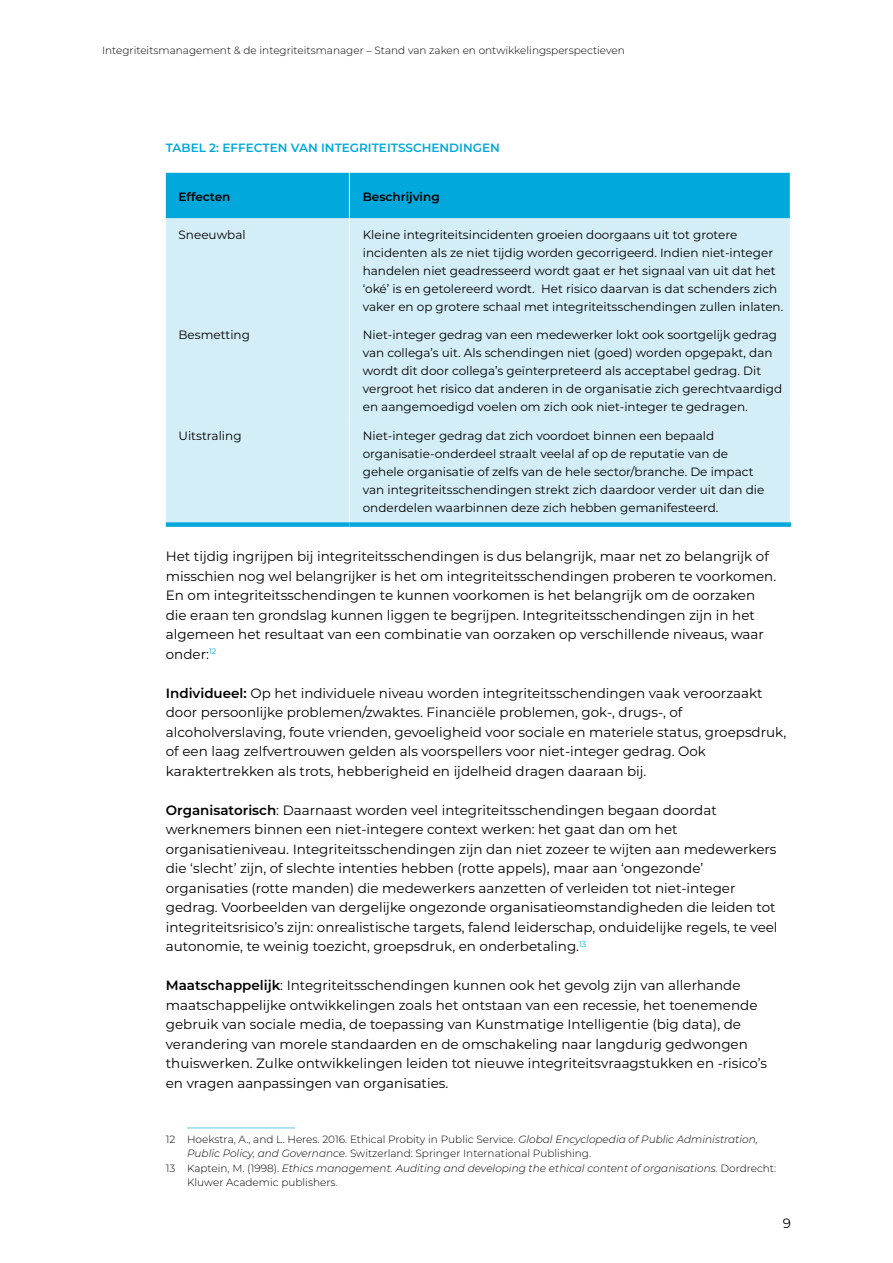
<style>
.page{position:relative;width:893px;height:1263px;background:#fff}
.page>*{position:absolute;margin:0;border:0;box-sizing:border-box;transform-origin:0 0}
.broodtekst{font:13.5px/19.5px "Montserrat";color:#000}
.tabel_brood{font:12px/18px "Montserrat";color:#000}
.tabelkopje{font:600 12px "Montserrat";color:#00a8dc}
.tabel_kopje_bold{font:600 12px "Montserrat";color:#000}
.voetnoot{font:300 10.5px/14.7px "Montserrat";color:#000}
.voetnoot-2{font:italic 300 10.5px/14.7px "Montserrat";color:#000}
.s1{font-weight:600}
.s2{font-style:italic}
.s3{font-style:normal}
</style>
<div class="page">
<div style="left:166px;top:173px;width:624px;height:45px;background:#00a8dc"></div>
<div style="left:166px;top:218px;width:624px;height:304px;background:#d4eef8"></div>
<hr style="left:349px;top:173px;width:1px;height:45px;background:#fff">
<hr style="left:349px;top:218px;width:1px;height:101px;background:#fff">
<hr style="left:349px;top:319px;width:1px;height:101px;background:#fff">
<hr style="left:349px;top:420px;width:1px;height:102px;background:#fff">
<div style="left:166px;top:522px;width:183px;height:5px;background:#00a8dc"></div>
<div style="left:349px;top:522px;width:442px;height:5px;background:#00a8dc"></div>
<hr style="left:187px;top:1127px;width:108px;height:1px;background:#67c6e8">
<p class="voetnoot" style="left:102px;top:43px;width:524px">Integriteitsmanagement &amp; de integriteitsmanager – Stand van zaken en ontwikkelingsperspectieven</p>
<p class="tabelkopje" style="left:166px;top:139px;width:335px">TABEL 2: EFFECTEN VAN INTEGRITEITSSCHENDINGEN</p>
<p class="tabel_kopje_bold" style="left:179px;top:189px;width:53px">Effecten</p>
<p class="tabel_kopje_bold" style="left:363px;top:189px;width:78px">Beschrijving</p>
<p class="tabel_brood" style="left:179px;top:225px;width:69px">Sneeuwbal</p>
<p class="tabel_brood" style="left:363px;top:225px;width:422px">Kleine integriteitsincidenten groeien doorgaans uit tot grotere incidenten als ze niet tijdig worden gecorrigeerd. Indien niet-integer handelen niet geadresseerd wordt gaat er het signaal van uit dat het ‘oké’ is en getolereerd wordt. Het risico daarvan is dat schenders zich vaker en op grotere schaal met integriteitsschendingen zullen inlaten.</p>
<p class="tabel_brood" style="left:179px;top:325px;width:73px">Besmetting</p>
<p class="tabel_brood" style="left:363px;top:325px;width:421px">Niet-integer gedrag van een medewerker lokt ook soortgelijk gedrag van collega’s uit. Als schendingen niet (goed) worden opgepakt, dan wordt dit door collega’s geïnterpreteerd als acceptabel gedrag. Dit vergroot het risico dat anderen in de organisatie zich gerechtvaardigd en aangemoedigd voelen om zich ook niet-integer te gedragen.</p>
<p class="tabel_brood" style="left:179px;top:426px;width:64px">Uitstraling</p>
<p class="tabel_brood" style="left:363px;top:426px;width:403px">Niet-integer gedrag dat zich voordoet binnen een bepaald organisatie-onderdeel straalt veelal af op de reputatie van de gehele organisatie of zelfs van de hele sector/branche. De impact van integriteitsschendingen strekt zich daardoor verder uit dan die onderdelen waarbinnen deze zich hebben gemanifesteerd.</p>
<p class="broodtekst" style="left:166px;top:546px;width:612px">Het tijdig ingrijpen bij integriteitsschendingen is dus belangrijk, maar net zo belangrijk of misschien nog wel belangrijker is het om integriteitsschendingen proberen te voorkomen.<br>En om integriteitsschendingen te kunnen voorkomen is het belangrijk om de oorzaken die eraan ten grondslag kunnen liggen te begrijpen. Integriteitsschendingen zijn in het algemeen het resultaat van een combinatie van oorzaken op verschillende niveaus, waar onder:<sup>12</sup></p>
<p class="broodtekst" style="left:166px;top:682px;width:622px"><span class="s1">Individueel:</span> Op het individuele niveau worden integriteitsschendingen vaak veroorzaakt door persoonlijke problemen/zwaktes. Financiële problemen, gok-, drugs-, of alcoholverslaving, foute vrienden, gevoeligheid voor sociale en materiele status, groepsdruk, of een laag zelfvertrouwen gelden als voorspellers voor niet-integer gedrag. Ook karaktertrekken als trots, hebberigheid en ijdelheid dragen daaraan bij.</p>
<p class="broodtekst" style="left:166px;top:799px;width:613px"><span class="s1">Organisatorisch</span>: Daarnaast worden veel integriteitsschendingen begaan doordat werknemers binnen een niet-integere context werken: het gaat dan om het organisatieniveau. Integriteitsschendingen zijn dan niet zozeer te wijten aan medewerkers die ‘slecht’ zijn, of slechte intenties hebben (rotte appels), maar aan ‘ongezonde’ organisaties (rotte manden) die medewerkers aanzetten of verleiden tot niet-integer gedrag. Voorbeelden van dergelijke ongezonde organisatieomstandigheden die leiden tot integriteitsrisico’s zijn: onrealistische targets, falend leiderschap, onduidelijke regels, te veel autonomie, te weinig toezicht, groepsdruk, en onderbetaling.<sup>13</sup></p>
<p class="broodtekst" style="left:166px;top:975px;width:603px"><span class="s1">Maatschappelijk</span>: Integriteitsschendingen kunnen ook het gevolg zijn van allerhande maatschappelijke ontwikkelingen zoals het ontstaan van een recessie, het toenemende gebruik van sociale media, de toepassing van Kunstmatige Intelligentie (big data), de verandering van morele standaarden en de omschakeling naar langdurig gedwongen thuiswerken. Zulke ontwikkelingen leiden tot nieuwe integriteitsvraagstukken en -risico’s en vragen aanpassingen van organisaties.</p>
<p class="voetnoot" style="left:187px;top:1131px;width:572px;text-indent:-21px">12 Hoekstra, A., and L. Heres. 2016. Ethical Probity in Public Service. <span class="s2">Global Encyclopedia of Public Administration,<br>Public Policy, and Governance</span>. Switzerland: Springer International Publishing.</p>
<p class="voetnoot-2" style="left:187px;top:1160px;width:591px;text-indent:-21px"><span class="s3">13 Kaptein, M. (1998).</span> Ethics management. Auditing and developing the ethical content of organisations. <span class="s3">Dordrecht:<br>Kluwer Academic publishers.</span></p>
<p class="broodtekst" style="left:783px;top:1213px;width:10px">9</p>
</div>
